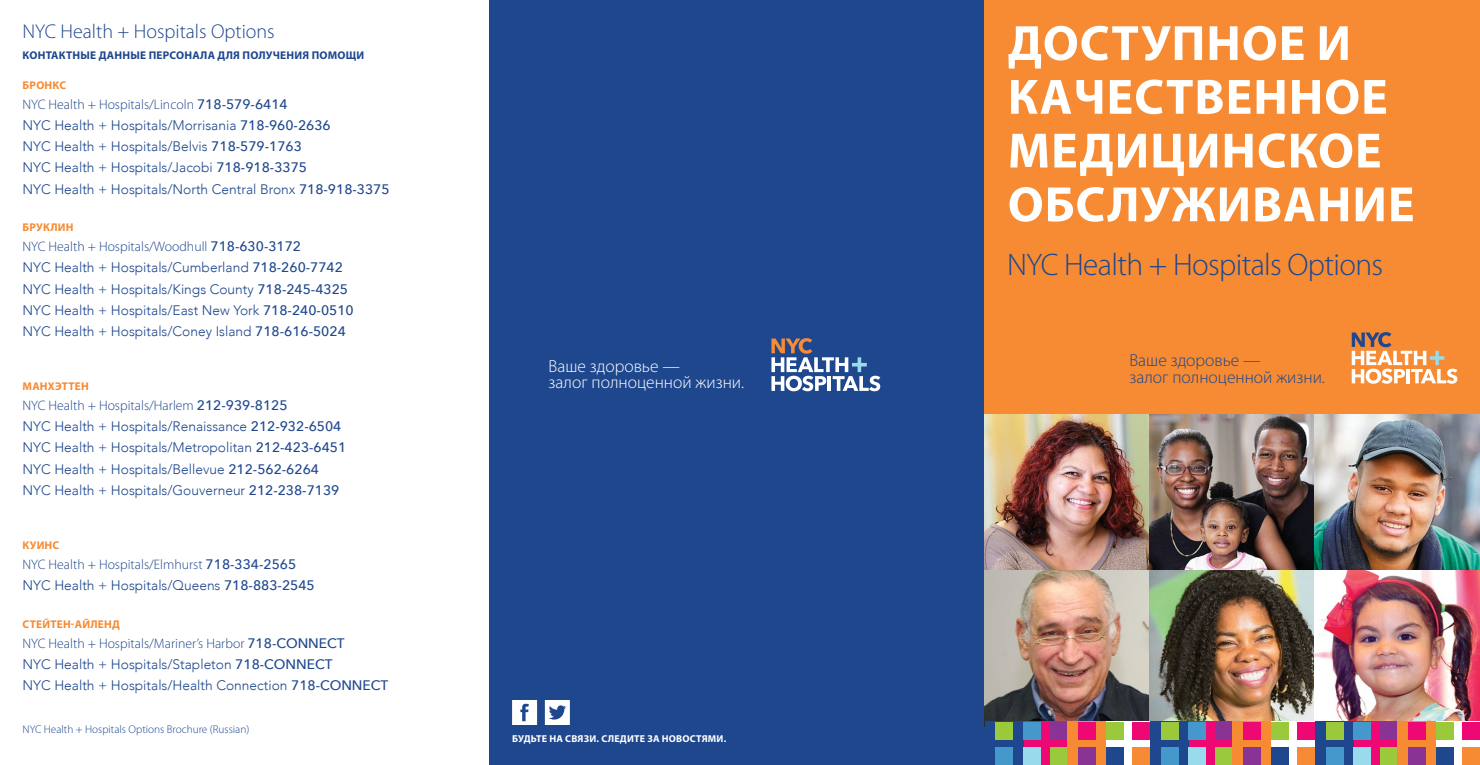
<style>
.page{position:relative;width:1480px;height:765px;background:#fff}
.page>*{position:absolute;margin:0;border:0;box-sizing:border-box;transform-origin:0 0}
.t1{font:700 50px/53.8px "Myriad Pro";letter-spacing:.02em;color:#fff}
.t2{font:300 31.25px "Myriad Pro";letter-spacing:-.02em;color:#1e478e}
.t3{font:300 20px "Myriad Pro";color:#1e478e}
.t4{font:300 17.5px/16.2px "Myriad Pro";color:#fff}
.t5{font:300 17.5px/16.2px "Myriad Pro";color:#1e478e}
.t6{font:300 13.75px/21.2px "Avenir";color:#1e478e}
.t7{font:300 13.75px "Myriad Pro";color:#1e478e}
.t8{font:700 11.25px "Myriad Pro";letter-spacing:.02em;color:#1e478e}
.t9{font:300 11.25px "Myriad Pro";color:#1e478e}
.t10{font:700 11.25px "Myriad Pro";letter-spacing:.02em;color:#f68b33}
.t11{font:700 10px "Myriad Pro";letter-spacing:.02em;color:#fff}
.s1{font-family:"Avenir Next";font-weight:500}
</style>
<div class="page">
<div style="left:489px;top:0;width:495px;height:765px;background:#1e478e"></div>
<svg style="left:512px;top:700px;width:25px;height:25px"></svg>
<svg style="left:545px;top:700px;width:25px;height:25px"></svg>
<svg style="left:771px;top:338px;width:109px;height:53px"></svg>
<div style="left:984px;top:0;width:495px;height:484px;background:#f68b33"></div>
<img style="left:984px;top:415px;width:495px;height:307px">
<div style="left:1023px;top:722px;width:44px;height:43px;background:#ed0874"></div>
<div style="left:984px;top:722px;width:39px;height:43px;background:#1e478e"></div>
<div style="left:1049px;top:748px;width:18px;height:17px;background:#9aca3c"></div>
<div style="left:1049px;top:722px;width:18px;height:17px;background:#893494"></div>
<div style="left:1023px;top:748px;width:17px;height:17px;background:#99daed"></div>
<div style="left:1023px;top:722px;width:17px;height:17px;background:#4598cb"></div>
<div style="left:995px;top:748px;width:18px;height:17px;background:#4598cb"></div>
<div style="left:995px;top:722px;width:18px;height:17px;background:#9aca3c"></div>
<svg style="left:1105px;top:722px;width:44px;height:43px"></svg>
<div style="left:1067px;top:722px;width:38px;height:43px;background:#f68b33"></div>
<div style="left:1132px;top:748px;width:17px;height:17px;background:#f68b33"></div>
<div style="left:1132px;top:722px;width:17px;height:17px;background:#ed0874"></div>
<div style="left:1105px;top:748px;width:18px;height:17px;background:#1e478e"></div>
<div style="left:1105px;top:722px;width:18px;height:17px;background:#9aca3c"></div>
<div style="left:1078px;top:748px;width:17px;height:17px;background:#893494"></div>
<div style="left:1078px;top:722px;width:17px;height:17px;background:#ed0874"></div>
<div style="left:1188px;top:722px;width:44px;height:43px;background:#ed0874"></div>
<div style="left:1149px;top:722px;width:39px;height:43px;background:#1e478e"></div>
<div style="left:1214px;top:748px;width:18px;height:17px;background:#9aca3c"></div>
<div style="left:1214px;top:722px;width:18px;height:17px;background:#893494"></div>
<div style="left:1188px;top:748px;width:17px;height:17px;background:#99daed"></div>
<div style="left:1188px;top:722px;width:17px;height:17px;background:#4598cb"></div>
<div style="left:1160px;top:748px;width:18px;height:17px;background:#4598cb"></div>
<div style="left:1160px;top:722px;width:18px;height:17px;background:#9aca3c"></div>
<svg style="left:1270px;top:722px;width:44px;height:43px"></svg>
<div style="left:1232px;top:722px;width:38px;height:43px;background:#f68b33"></div>
<div style="left:1297px;top:748px;width:17px;height:17px;background:#f68b33"></div>
<div style="left:1297px;top:722px;width:17px;height:17px;background:#ed0874"></div>
<div style="left:1270px;top:748px;width:18px;height:17px;background:#1e478e"></div>
<div style="left:1270px;top:722px;width:18px;height:17px;background:#9aca3c"></div>
<div style="left:1243px;top:748px;width:17px;height:17px;background:#893494"></div>
<div style="left:1243px;top:722px;width:17px;height:17px;background:#ed0874"></div>
<div style="left:1353px;top:722px;width:44px;height:43px;background:#ed0874"></div>
<div style="left:1314px;top:722px;width:39px;height:43px;background:#1e478e"></div>
<div style="left:1379px;top:748px;width:18px;height:17px;background:#9aca3c"></div>
<div style="left:1379px;top:722px;width:18px;height:17px;background:#893494"></div>
<div style="left:1353px;top:748px;width:17px;height:17px;background:#99daed"></div>
<div style="left:1353px;top:722px;width:17px;height:17px;background:#4598cb"></div>
<div style="left:1325px;top:748px;width:18px;height:17px;background:#4598cb"></div>
<div style="left:1325px;top:722px;width:18px;height:17px;background:#9aca3c"></div>
<svg style="left:1435px;top:722px;width:44px;height:43px"></svg>
<div style="left:1397px;top:722px;width:38px;height:43px;background:#f68b33"></div>
<div style="left:1462px;top:748px;width:17px;height:17px;background:#f68b33"></div>
<div style="left:1462px;top:722px;width:17px;height:17px;background:#ed0874"></div>
<div style="left:1435px;top:748px;width:18px;height:17px;background:#1e478e"></div>
<div style="left:1435px;top:722px;width:18px;height:17px;background:#9aca3c"></div>
<div style="left:1408px;top:748px;width:17px;height:17px;background:#893494"></div>
<div style="left:1408px;top:722px;width:17px;height:17px;background:#ed0874"></div>
<svg style="left:1351px;top:332px;width:106px;height:52px"></svg>
<h3 class="t3" style="left:22px;top:19px;width:254px">NYC Health + Hospitals Options</h3>
<p class="t8" style="left:23px;top:48px;width:343px">КОНТАКТНЫЕ ДАННЫЕ ПЕРСОНАЛА ДЛЯ ПОЛУЧЕНИЯ ПОМОЩИ</p>
<p class="t10" style="left:23px;top:78px;width:45px">БРОНКС</p>
<p class="t7" style="left:22px;top:96px;width:267px">NYC Health + Hospitals/Lincoln <span class="s1">718-579-6414</span></p>
<p class="t6" style="left:22px;top:115px;width:369px">NYC Health + Hospitals/Morrisania <span class="s1">718-960-2636<br></span>NYC Health + Hospitals/Belvis <span class="s1">718-579-1763<br></span>NYC Health + Hospitals/Jacobi <span class="s1">718-918-3375<br></span>NYC Health + Hospitals/North Central Bronx <span class="s1">718-918-3375</span></p>
<p class="t10" style="left:23px;top:220px;width:53px">БРУКЛИН</p>
<p class="t7" style="left:22px;top:238px;width:280px">NYC Health + Hospitals/Woodhull <span class="s1">718-630-3172</span></p>
<p class="t6" style="left:22px;top:257px;width:333px">NYC Health + Hospitals/Cumberland <span class="s1">718-260-7742<br></span>NYC Health + Hospitals/Kings County <span class="s1">718-245-4325<br></span>NYC Health + Hospitals/East New York <span class="s1">718-240-0510<br></span>NYC Health + Hospitals/Coney Island <span class="s1">718-616-5024</span></p>
<p class="t10" style="left:23px;top:379px;width:68px">МАНХЭТТЕН</p>
<p class="t7" style="left:22px;top:397px;width:266px">NYC Health + Hospitals/Harlem <span class="s1">212-939-8125</span></p>
<p class="t6" style="left:22px;top:416px;width:325px">NYC Health + Hospitals/Renaissance <span class="s1">212-932-6504<br></span>NYC Health + Hospitals/Metropolitan <span class="s1">212-423-6451<br></span>NYC Health + Hospitals/Bellevue <span class="s1">212-562-6264<br></span>NYC Health + Hospitals/Gouverneur <span class="s1">212-238-7139</span></p>
<p class="t10" style="left:23px;top:538px;width:38px">КУИНС</p>
<p class="t7" style="left:22px;top:556px;width:275px">NYC Health + Hospitals/Elmhurst <span class="s1">718-334-2565</span></p>
<p class="t6" style="left:22px;top:575px;width:294px">NYC Health + Hospitals/Queens <span class="s1">718-883-2545</span></p>
<p class="t10" style="left:23px;top:616px;width:99px">СТЕЙТЕН-АЙЛЕНД</p>
<p class="t7" style="left:22px;top:635px;width:324px">NYC Health + Hospitals/Mariner’s Harbor <span class="s1">718-CONNECT</span></p>
<p class="t6" style="left:22px;top:653px;width:367px">NYC Health + Hospitals/Stapleton <span class="s1">718-CONNECT<br></span>NYC Health + Hospitals/Health Connection <span class="s1">718-CONNECT</span></p>
<p class="t9" style="left:22px;top:722px;width:228px">NYC Health + Hospitals Options Brochure (Russian)</p>
<h1 class="t1" style="left:1007px;top:15px;width:408px">ДОСТУПНОЕ И<br>КАЧЕСТВЕННОЕ<br>МЕДИЦИНСКОЕ<br>ОБСЛУЖИВАНИЕ</h1>
<h2 class="t2" style="left:1007px;top:246px;width:377px">NYC Health + Hospitals Options</h2>
<p class="t4" style="left:548px;top:358px;width:197px">Ваше здоровье —<br>залог полноценной жизни.</p>
<p class="t5" style="left:1129px;top:352px;width:197px">Ваше здоровье —<br>залог полноценной жизни.</p>
<p class="t11" style="left:512px;top:732px;width:216px">БУДЬТЕ НА СВЯЗИ. СЛЕДИТЕ ЗА НОВОСТЯМИ.</p>
</div>
